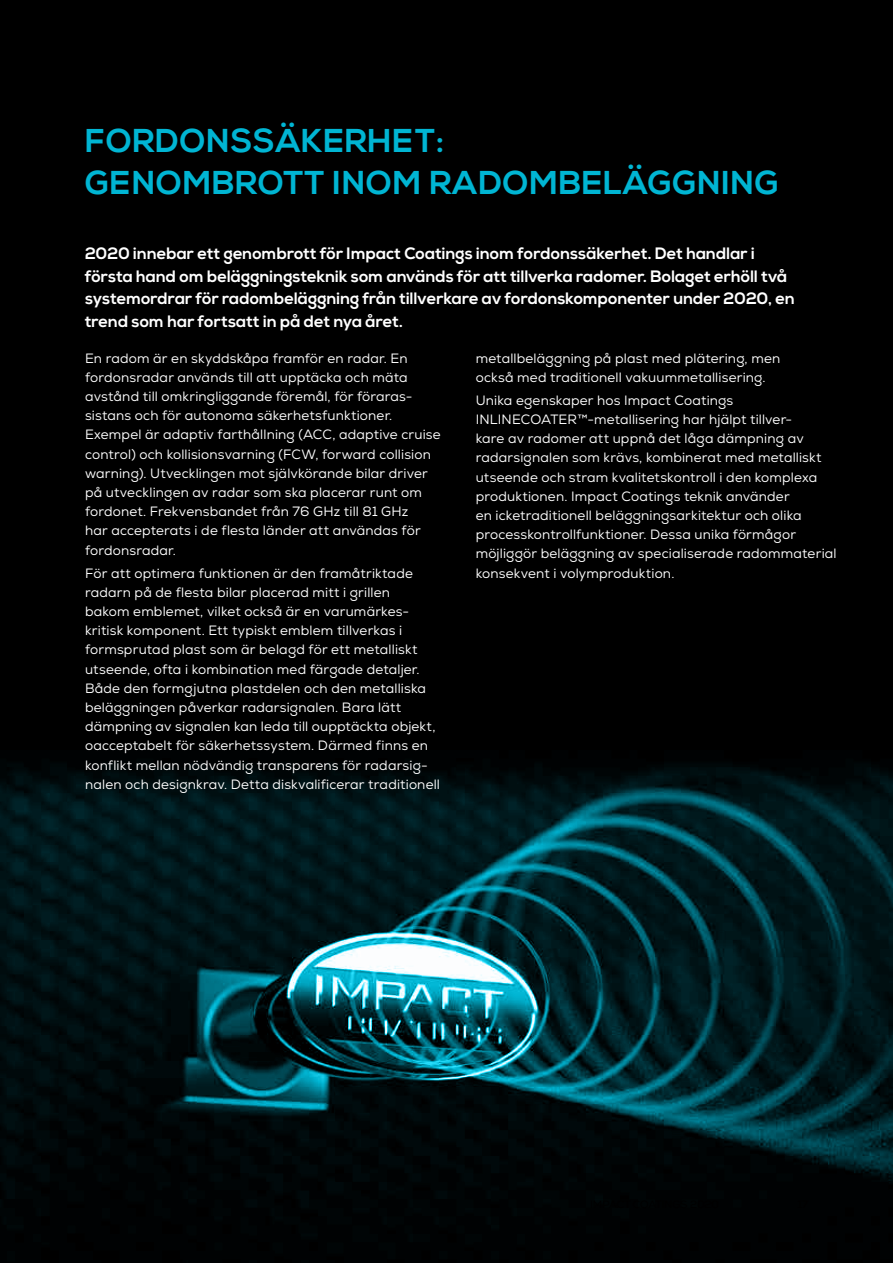
<style>
.page{position:relative;width:893px;height:1263px;background:#fff}
.page>*{position:absolute;margin:0;border:0;box-sizing:border-box;transform-origin:0 0}
.t1{font:700 33px/42px "Nexa";letter-spacing:.02em;color:#00b5d3}
.t2{font:700 16.5px/22.5px "Nexa";letter-spacing:.005em;color:#fff}
.t3{font:13.5px/19.2px "Nexa";letter-spacing:.015em;color:#fff}
</style>
<div class="page">
<img style="left:0;top:0;width:893px;height:1263px">
<h1 class="t1" style="left:85px;top:121px;width:695px">FORDONSSÄKERHET:<br>GENOMBROTT INOM RADOMBELÄGGNING</h1>
<p class="t2" style="left:85px;top:243px;width:711px">2020 innebar ett genombrott för Impact Coatings inom fordonssäkerhet. Det handlar i första hand om beläggningsteknik som används för att tillverka radomer. Bolaget erhöll två systemordrar för radombeläggning från tillverkare av fordonskomponenter under 2020, en trend som har fortsatt in på det nya året.</p>
<p class="t3" style="left:85px;top:349px;width:357px">En radom är en skyddskåpa framför en radar. En fordonsradar används till att upptäcka och mäta avstånd till omkringliggande föremål, för föraras&shy;sistans och för autonoma säkerhetsfunktioner.<br>Exempel är adaptiv farthållning (ACC, adaptive cruise control) och kollisionsvarning (FCW, forward collision warning). Utvecklingen mot självkörande bilar driver på utvecklingen av radar som ska placerar runt om fordonet. Frekvensbandet från 76 GHz till 81 GHz<br>har accepterats i de flesta länder att användas för fordonsradar.</p>
<p class="t3" style="left:85px;top:564px;width:356px">För att optimera funktionen är den framåtriktade radarn på de flesta bilar placerad mitt i grillen<br>bakom emblemet, vilket också är en varumärkes&shy;kritisk komponent. Ett typiskt emblem tillverkas i formsprutad plast som är belagd för ett metalliskt utseende, ofta i kombination med färgade detaljer.<br>Både den formgjutna plastdelen och den metalliska beläggningen påverkar radarsignalen. Bara lätt dämpning av signalen kan leda till oupptäckta objekt, oacceptabelt för säkerhetssystem. Därmed finns en konflikt mellan nödvändig transparens för radarsig&shy;nalen och designkrav. Detta diskvalificerar traditionell</p>
<p class="t3" style="left:476px;top:348px;width:306px">metallbeläggning på plast med plätering, men också med traditionell vakuummetallisering.</p>
<p class="t3" style="left:476px;top:391px;width:362px">Unika egenskaper hos Impact Coatings INLINECOATER™-metallisering har hjälpt tillver-<br>kare av radomer att uppnå det låga dämpning av radarsignalen som krävs, kombinerat med metalliskt utseende och stram kvalitetskontroll i den komplexa produktionen. Impact Coatings teknik använder<br>en icketraditionell beläggningsarkitektur och olika processkontrollfunktioner. Dessa unika förmågor möjliggör beläggning av specialiserade radommaterial konsekvent i volymproduktion.</p>
</div>
